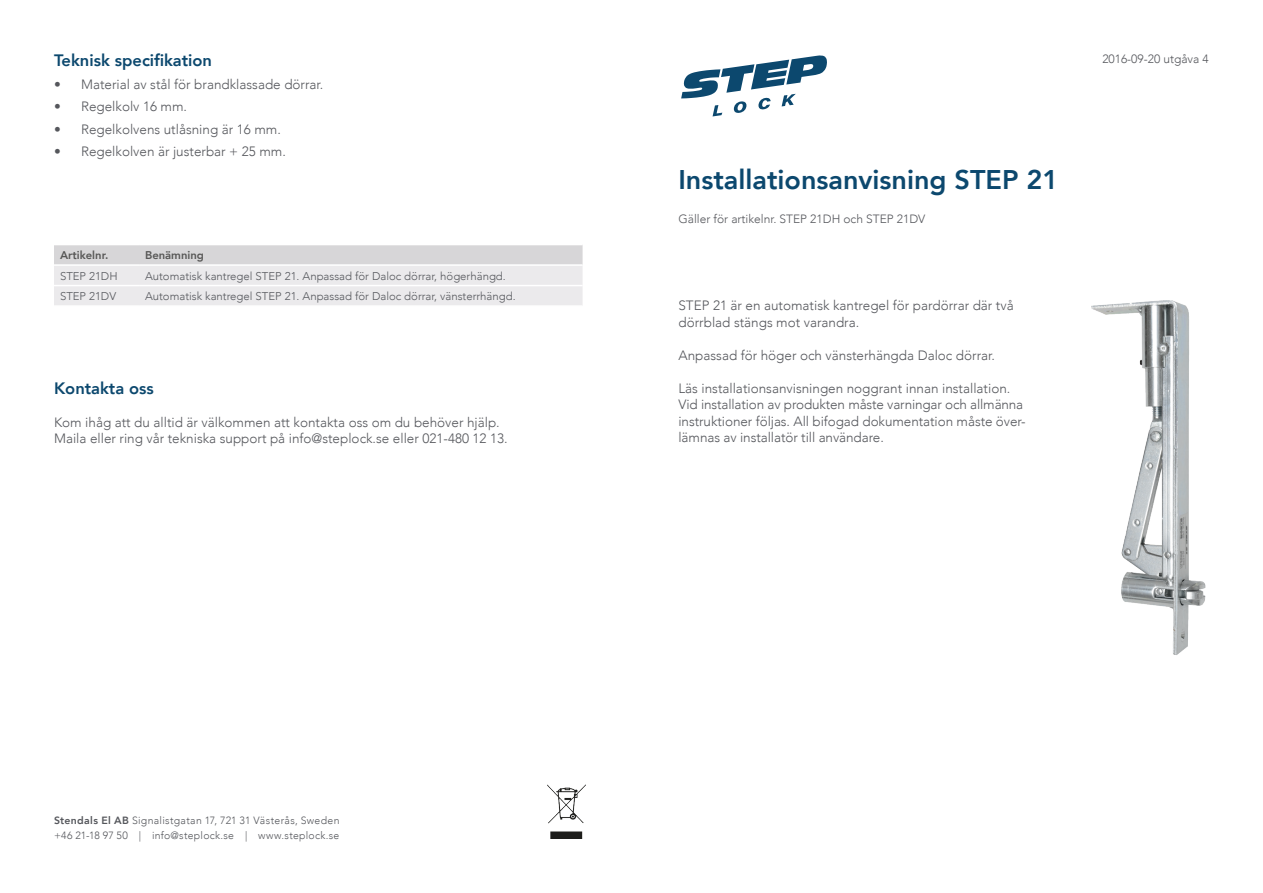
<style>
.page{position:relative;width:1263px;height:893px;background:#fff}
.page>*{position:absolute;margin:0;border:0;box-sizing:border-box;transform-origin:0 0}
.heading_1{font:800 27px "Avenir LT Com";color:#0c486e}
.t1{font:800 16.5px "Avenir LT Com";color:#0c486e}
.t2{font:300 13.5px/16.5px "Avenir LT Com";color:#55575c}
.heading_1-2{font:300 12px "Avenir LT Com";color:#55575c}
.Tabell_bröd{font:300 11.25px "Avenir LT Com";color:#55575c}
.Tabell_bröd-2{font:800 11.25px "Avenir LT Com";color:#575756}
.Adresslimpa{font:300 10.5px "Avenir LT Com";letter-spacing:.025em;color:#55575c}
.s1{font-weight:800}
</style>
<div class="page">
<img style="left:547px;top:784px;width:39px;height:54px">
<svg style="left:681px;top:55px;width:146px;height:61px"></svg>
<svg style="left:54px;top:245px;width:529px;height:60px;background:#e4e3e5"></svg>
<hr style="left:54px;top:285px;width:85px;height:1px;background:#fff">
<hr style="left:139px;top:285px;width:444px;height:1px;background:#fff">
<hr style="left:54px;top:264px;width:85px;height:2px;background:#fff">
<hr style="left:139px;top:264px;width:444px;height:2px;background:#fff">
<img style="left:1091px;top:300px;width:115px;height:355px">
<p class="t1" style="left:54px;top:51px;width:159px">Teknisk specifikation</p>
<p class="t2" style="left:54px;top:76px;width:271px">• Material av stål för brandklassade dörrar.</p>
<p class="t2" style="left:54px;top:99px;width:135px">• Regelkolv 16 mm.</p>
<p class="t2" style="left:54px;top:121px;width:228px">• Regelkolvens utlåsning är 16 mm.</p>
<p class="t2" style="left:54px;top:144px;width:233px">• Regelkolven är justerbar + 25 mm.</p>
<p class="Tabell_bröd-2" style="left:60px;top:248px;width:50px">Artikelnr.</p>
<p class="Tabell_bröd-2" style="left:145px;top:248px;width:60px">Benämning</p>
<p class="Tabell_bröd" style="left:60px;top:269px;width:59px">STEP 21DH</p>
<p class="Tabell_bröd" style="left:145px;top:269px;width:362px">Automatisk kantregel STEP 21. Anpassad för Daloc dörrar, högerhängd.</p>
<p class="Tabell_bröd" style="left:60px;top:290px;width:58px">STEP 21DV</p>
<p class="Tabell_bröd" style="left:145px;top:290px;width:372px">Automatisk kantregel STEP 21. Anpassad för Daloc dörrar, vänsterrhängd.</p>
<p class="t1" style="left:54px;top:378px;width:101px">Kontakta oss</p>
<p class="t2" style="left:54px;top:414px;width:447px">Kom ihåg att du alltid är välkommen att kontakta oss om du behöver hjälp.</p>
<p class="t2" style="left:54px;top:430px;width:455px">Maila eller ring vår tekniska support på info@steplock.se eller 021-480 12 13.</p>
<p class="Adresslimpa" style="left:54px;top:814px;width:287px"><span class="s1">Stendals El AB</span> Signalistgatan 17, 721 31 Västerås, Sweden</p>
<p class="Adresslimpa" style="left:54px;top:829px;width:287px">+46 21-18 97 50 | info@steplock.se | www.steplock.se</p>
<p class="heading_1" style="left:678px;top:164px;width:381px">Installationsanvisning STEP 21</p>
<p class="heading_1-2" style="left:678px;top:212px;width:248px">Gäller för artikelnr. STEP 21DH och STEP 21DV</p>
<p class="t2" style="left:678px;top:297px;width:337px">STEP 21 är en automatisk kantregel för pardörrar där två dörrblad stängs mot varandra.</p>
<p class="t2" style="left:678px;top:347px;width:318px">Anpassad för höger och vänsterhängda Daloc dörrar.</p>
<p class="t2" style="left:678px;top:380px;width:349px">Läs installationsanvisningen noggrant innan installation.<br>Vid installation av produkten måste varningar och allmänna instruktioner följas. All bifogad dokumentation måste över&shy;lämnas av installatör till användare.</p>
<p class="heading_1-2" style="left:1102px;top:52px;width:108px">2016-09-20 utgåva 4</p>
</div>
